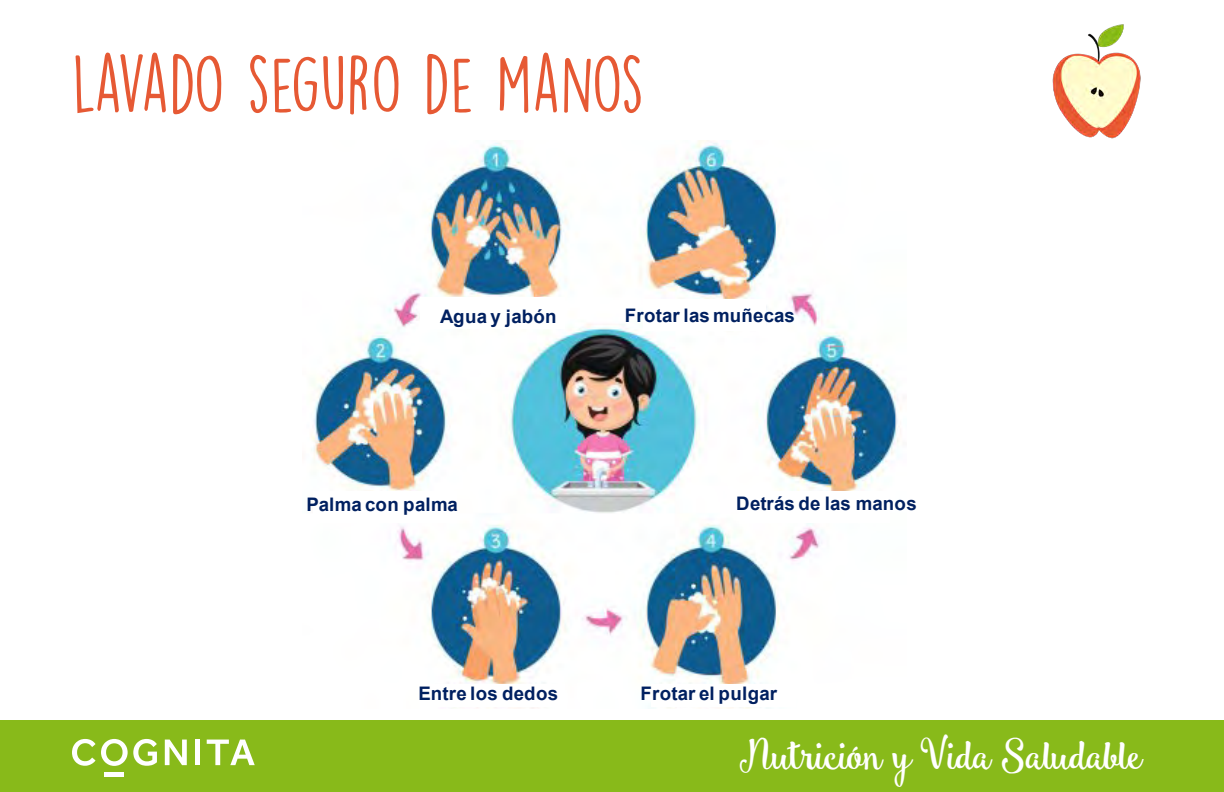
<style>
.page{position:relative;width:1224px;height:792px;background:#fff}
.page>*{position:absolute;margin:0;border:0;box-sizing:border-box;transform-origin:0 0}
.t1{font:72px "DK Lemon Yellow Sun";letter-spacing:-.015em;color:#e65934}
.t2{font:41px "Smoothie Shoppe";letter-spacing:-.06em;color:#fff}
.t3{font:700 18.6px "Arial";letter-spacing:.02em;color:#002060}
.t4{font:700 18.6px "Arial";color:#002060}
</style>
<div class="page">
<div style="left:0;top:720px;width:1224px;height:72px;background:#88ba1a"></div>
<img style="left:1052px;top:24px;width:89px;height:115px">
<svg style="left:165px;top:740px;width:22px;height:25px"></svg>
<div style="left:195px;top:740px;width:5px;height:25px;background:#fff"></div>
<svg style="left:72px;top:739px;width:85px;height:27px"></svg>
<div style="left:105px;top:772px;width:19px;height:5px;background:#fff"></div>
<svg style="left:207px;top:740px;width:48px;height:25px"></svg>
<img style="left:311px;top:141px;width:590px;height:567px">
<div style="left:420px;top:297px;width:145px;height:32px;background:#fff"></div>
<div style="left:313px;top:491px;width:144px;height:32px;background:#fff"></div>
<div style="left:420px;top:684px;width:145px;height:22px;background:#fff"></div>
<div style="left:651px;top:684px;width:145px;height:22px;background:#fff"></div>
<div style="left:745px;top:491px;width:145px;height:32px;background:#fff"></div>
<div style="left:644px;top:299px;width:122px;height:32px;background:#fff"></div>
<h1 class="t1" style="left:72px;top:39px;width:574px">LAVADO SEGURO DE MANOS</h1>
<p class="t3" style="left:440px;top:303px;width:118px">Agua y jabón</p>
<p class="t4" style="left:306px;top:492px;width:153px">Palma con palma</p>
<p class="t4" style="left:625px;top:303px;width:172px">Frotar las muñecas</p>
<p class="t3" style="left:736px;top:490px;width:182px">Detrás de las manos</p>
<p class="t3" style="left:418px;top:680px;width:141px">Entre los dedos</p>
<p class="t3" style="left:640px;top:680px;width:138px">Frotar el pulgar</p>
<h2 class="t2" style="left:740px;top:729px;width:405px">Nutrición y Vida Saludable</h2>
</div>
